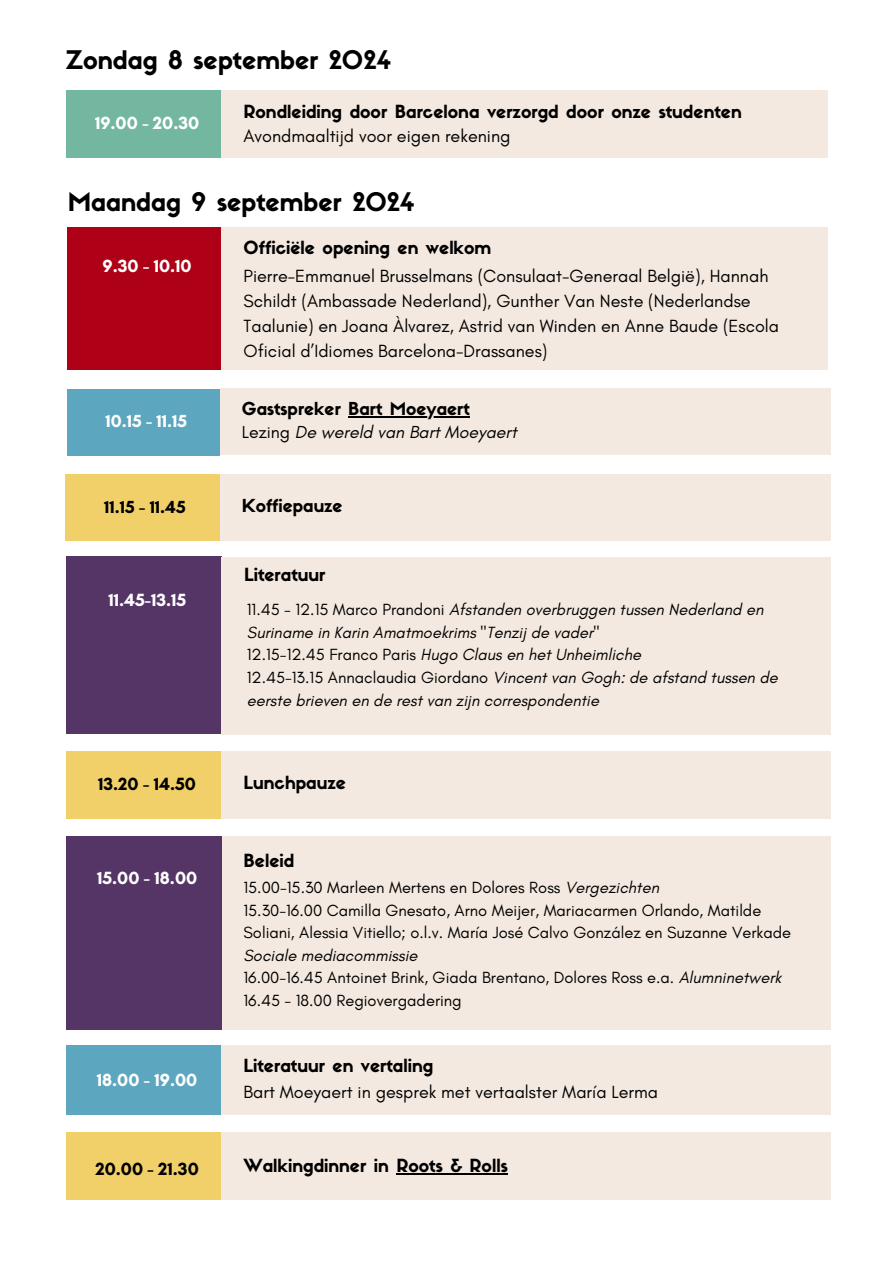
<style>
.page{position:relative;width:894px;height:1264px;background:#fff}
.page>*{position:absolute;margin:0;border:0;box-sizing:border-box;transform-origin:0 0}
.t1{font:25.2px "Sifonn Basic";color:#000}
.t2{font:18px/24.8px "Glacial Indifference";color:#000}
.t3{font:700 18px "Glacial Indifference";color:#fff}
.t4{font:700 18px "Glacial Indifference";color:#000}
.t5{font:17.85px "Sifonn Basic";color:#000}
.t6{font:700 17.85px "Glacial Indifference";color:#fff}
.t7{font:700 17.85px "Glacial Indifference";color:#000}
.t8{font:italic 17.7px "Glacial Indifference";color:#000}
.t9{font:17.55px "Sifonn Basic";color:#000}
.t10{font:16.5px/22.5px "Glacial Indifference";color:#000}
.t11{font:italic 16.5px/22.5px "Glacial Indifference";color:#000}
.s1{font-style:normal}
.s2{font-style:italic}
</style>
<div class="page">
<div style="left:66px;top:557px;width:156px;height:177px;background:#553566"></div>
<div style="left:222px;top:557px;width:608px;height:177px;background:#f4e9e0"></div>
<div style="left:221px;top:835px;width:609px;height:194px;background:#f4e9e0"></div>
<div style="left:66px;top:835px;width:155px;height:194px;background:#553566"></div>
<div style="left:66px;top:1045px;width:155px;height:70px;background:#5da6bf"></div>
<div style="left:221px;top:1045px;width:609px;height:70px;background:#f4e9e0"></div>
<div style="left:66px;top:1132px;width:160px;height:67px;background:#f1d06a"></div>
<div style="left:221px;top:1132px;width:609px;height:67px;background:#f4e9e0"></div>
<hr style="left:396px;top:1173px;width:111px;height:1px;background:#000">
<div style="left:66px;top:751px;width:155px;height:67px;background:#f1d06a"></div>
<div style="left:221px;top:751px;width:609px;height:68px;background:#f4e9e0"></div>
<div style="left:67px;top:389px;width:153px;height:66px;background:#5da6bf"></div>
<div style="left:220px;top:388px;width:610px;height:66px;background:#f4e9e0"></div>
<div style="left:66px;top:474px;width:154px;height:67px;background:#f1d06a"></div>
<div style="left:220px;top:474px;width:610px;height:67px;background:#f4e9e0"></div>
<div style="left:221px;top:227px;width:606px;height:142px;background:#f4e9e0"></div>
<div style="left:68px;top:227px;width:153px;height:142px;background:#ae0017"></div>
<hr style="left:348px;top:416px;width:121px;height:1px;background:#000">
<div style="left:66px;top:90px;width:155px;height:67px;background:#74b7a0"></div>
<div style="left:221px;top:90px;width:606px;height:67px;background:#f4e9e0"></div>
<h2 class="t1" style="left:66px;top:50px;width:326px">Zondag 8 september 2024</h2>
<h2 class="t3" style="left:95px;top:112px;width:106px">19.00 - 20.30</h2>
<p class="t5" style="left:243px;top:104px;width:499px">Rondleiding door Barcelona verzorgd door onze studenten</p>
<p class="t2" style="left:243px;top:123px;width:268px">Avondmaaltijd voor eigen rekening</p>
<p class="t1" style="left:68px;top:192px;width:348px">Maandag 9 september 2024</p>
<h2 class="t3" style="left:102px;top:255px;width:91px">9.30 - 10.10</h2>
<p class="t6" style="left:105px;top:409px;width:83px">10.15 - 11.15</p>
<p class="t7" style="left:104px;top:496px;width:83px">11.15 - 11.45</p>
<h1 class="t3" style="left:108px;top:589px;width:79px">11.45-13.15</h1>
<p class="t5" style="left:243px;top:240px;width:249px">Officiële opening en welkom</p>
<p class="t2" style="left:243px;top:264px;width:537px">Pierre-Emmanuel Brusselmans (Consulaat-Generaal België), Hannah Schildt (Ambassade Nederland), Gunther Van Neste (Nederlandse Taalunie) en Joana Àlvarez, Astrid van Winden en Anne Baude (Escola Oficial d’Idiomes Barcelona-Drassanes)</p>
<p class="t9" style="left:242px;top:402px;width:229px">Gastspreker Bart Moeyaert</p>
<h2 class="t8" style="left:242px;top:421px;width:276px"><span class="s1">Lezing</span> De wereld van Bart Moeyaert</h2>
<p class="t9" style="left:242px;top:499px;width:102px">Koffiepauze</p>
<p class="t5" style="left:244px;top:567px;width:83px">Literatuur</p>
<p class="t11" style="left:247px;top:598px;width:518px"><span class="s1">11.45 - 12.15 Marco Prandoni</span> Afstanden overbruggen tussen Nederland en<br>Suriname in Karin Amatmoekrims "Tenzij de vader"</p>
<h2 class="t11" style="left:247px;top:643px;width:395px"><span class="s1">12.15-12.45 Franco Paris</span> Hugo Claus en het Unheimliche</h2>
<h1 class="t11" style="left:247px;top:666px;width:532px"><span class="s1">12.45-13.15 Annaclaudia Giordano</span> Vincent van Gogh: de afstand tussen de eerste brieven en de rest van zijn correspondentie</h1>
<p class="t4" style="left:98px;top:773px;width:99px">13.20 - 14.50</p>
<h2 class="t5" style="left:243px;top:775px;width:104px">Lunchpauze</h2>
<p class="t3" style="left:97px;top:867px;width:102px">15.00 - 18.00</p>
<h2 class="t3" style="left:97px;top:1068px;width:102px">18.00 - 19.00</h2>
<p class="t5" style="left:243px;top:853px;width:52px">Beleid</p>
<h2 class="t10" style="left:243px;top:876px;width:417px">15.00-15.30 Marleen Mertens en Dolores Ross <span class="s2">Vergezichten</span></h2>
<p class="t10" style="left:243px;top:898px;width:549px">15.30-16.00 Camilla Gnesato, Arno Meijer, Mariacarmen Orlando, Matilde<br>Soliani, Alessia Vitiello; o.l.v. María José Calvo González en Suzanne Verkade<br><span class="s2">Sociale mediacommissie</span></p>
<p class="t10" style="left:243px;top:966px;width:539px">16.00-16.45 Antoinet Brink, Giada Brentano, Dolores Ross e.a. <span class="s2">Alumninetwerk</span></p>
<p class="t10" style="left:243px;top:988px;width:220px">16.45 - 18.00 Regiovergadering</p>
<p class="t5" style="left:243px;top:1058px;width:191px">Literatuur en vertaling</p>
<p class="t2" style="left:243px;top:1078px;width:416px">Bart Moeyaert in gesprek met vertaalster María Lerma</p>
<p class="t4" style="left:95px;top:1157px;width:105px">20.00 - 21.30</p>
<h2 class="t5" style="left:243px;top:1158px;width:266px">Walkingdinner in Roots &amp; Rolls</h2>
</div>
